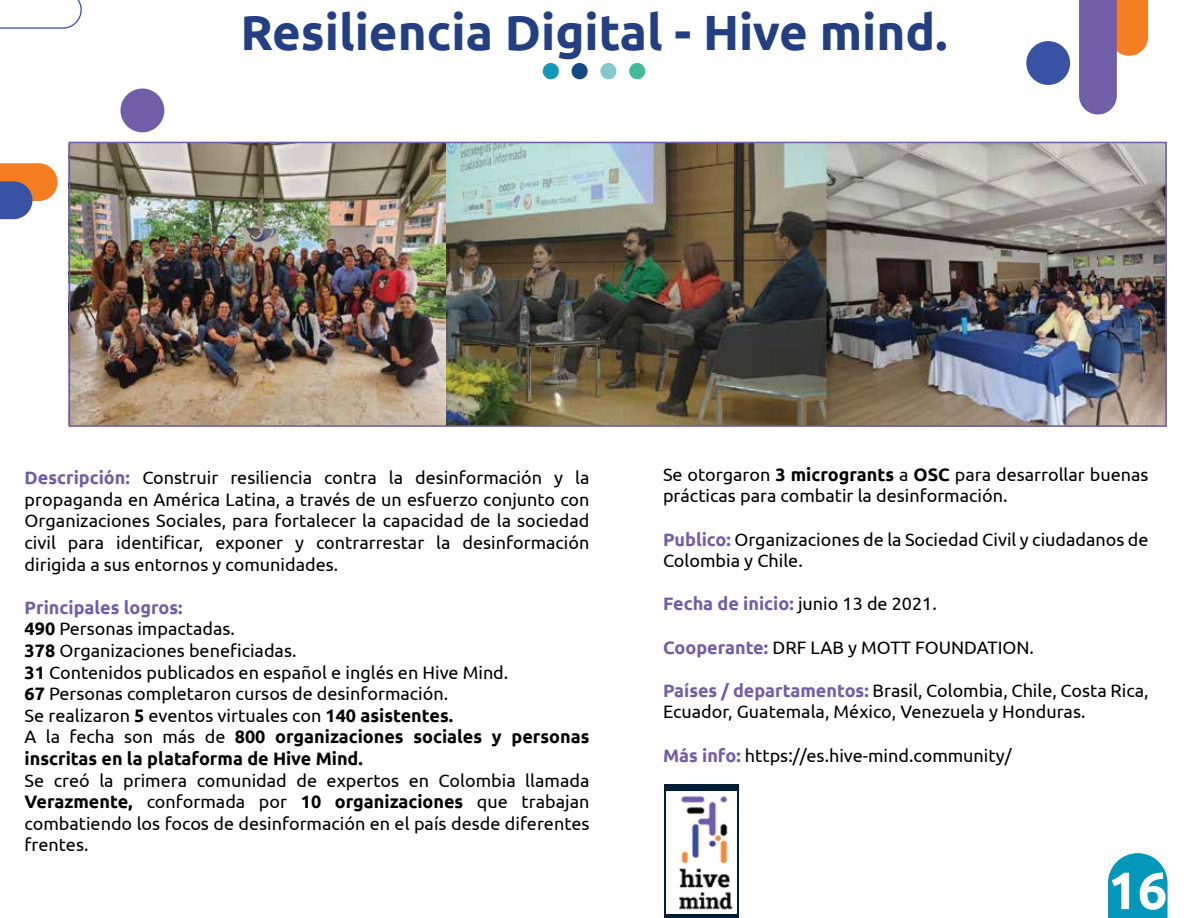
<style>
.page{position:relative;width:1188px;height:918px;background:#fff}
.page>*{position:absolute;margin:0;border:0;box-sizing:border-box;transform-origin:0 0}
.t1{font:700 52.5px "Ubuntu";color:#fff}
.t2{font:700 49.5px "Ubuntu";color:#243e82}
.t3{font:18px/21.6px "Ubuntu";color:#010101}
.t4{font:700 18px "Ubuntu";color:#705ea9}
.s1{font-weight:700;color:#6e5ea9}
.s2{font-weight:700;color:#705ea9}
.s3{font-weight:700}
.s4{font-weight:400;color:#010101}
</style>
<div class="page">
<img style="left:446px;top:145px;width:380px;height:279px">
<svg style="left:664px;top:785px;width:74px;height:133px"></svg>
<img style="left:826px;top:145px;width:338px;height:279px">
<svg style="left:0;top:163px;width:58px;height:56px"></svg>
<div style="left:121px;top:89px;width:43px;height:43px;background:#705ea9;border-radius:50%"></div>
<img style="left:72px;top:145px;width:374px;height:279px">
<div style="left:543px;top:63px;width:16px;height:16px;background:#1498b7;border-radius:50%"></div>
<div style="left:572px;top:63px;width:16px;height:16px;background:#174886;border-radius:50%"></div>
<div style="left:600px;top:63px;width:16px;height:16px;background:#84c9cd;border-radius:50%"></div>
<div style="left:629px;top:63px;width:16px;height:16px;background:#42ba9c;border-radius:50%"></div>
<div style="left:69px;top:142px;width:1098px;height:285px;border:2px solid #705ea8"></div>
<svg style="left:1079px;top:0;width:69px;height:115px"></svg>
<div style="left:1026px;top:41px;width:44px;height:44px;background:#3953a4;border-radius:50%"></div>
<svg style="left:0;top:0;width:82px;height:29px"></svg>
<img style="left:666px;top:791px;width:70px;height:122px">
<svg style="left:1108px;top:853px;width:60px;height:65px;background:#1da2c2"></svg>
<h2 class="t2" style="left:240px;top:3px;width:709px">Resiliencia Digital - Hive mind.</h2>
<p class="t3" style="left:25px;top:466px;width:566px;text-align:justify"><span class="s1">Descripción:</span> Construir resiliencia contra la desinformación y la propaganda en América Latina, a través de un esfuerzo conjunto con Organizaciones Sociales, para fortalecer la capacidad de la sociedad civil para identificar, exponer y contrarrestar la desinformación dirigida a sus entornos y comunidades.</p>
<p class="t3" style="left:25px;top:596px;width:566px"><span class="s2">Principales logros:<br></span><span class="s3">490</span> Personas impactadas.<br><span class="s3">378</span> Organizaciones beneficiadas.<br><span class="s3">31</span> Contenidos publicados en español e inglés en Hive Mind.<br><span class="s3">67</span> Personas completaron cursos de desinformación.<br>Se realizaron <span class="s3">5</span> eventos virtuales con <span class="s3">140 asistentes.<br></span>A la fecha son más de <span class="s3">800 organizaciones sociales y personas inscritas en la plataforma de Hive Mind.</span></p>
<p class="t3" style="left:25px;top:769px;width:566px;text-align:justify">Se creó la primera comunidad de expertos en Colombia llamada <span class="s3">Verazmente,</span> conformada por <span class="s3">10 organizaciones</span> que trabajan combatiendo los focos de desinformación en el país desde diferentes frentes.</p>
<p class="t3" style="left:663px;top:463px;width:487px">Se otorgaron <span class="s3">3 microgrants</span> a <span class="s3">OSC</span> para desarrollar buenas prácticas para combatir la desinformación.</p>
<p class="t3" style="left:663px;top:528px;width:487px"><span class="s2">Publico:</span> Organizaciones de la Sociedad Civil y ciudadanos de<br>Colombia y Chile.</p>
<p class="t4" style="left:663px;top:593px;width:275px">Fecha de inicio: <span class="s4">junio 13 de 2021.</span></p>
<p class="t3" style="left:663px;top:636px;width:373px"><span class="s2">Cooperante:</span> DRF LAB y MOTT FOUNDATION.</p>
<p class="t3" style="left:663px;top:679px;width:487px"><span class="s2">Países / departamentos:</span> Brasil, Colombia, Chile, Costa Rica,<br>Ecuador, Guatemala, México, Venezuela y Honduras.</p>
<p class="t3" style="left:663px;top:744px;width:350px"><span class="s2">Más info:</span> https://es.hive-mind.community/</p>
<h1 class="t1" style="left:1108px;top:859px;width:61px">16</h1>
</div>
